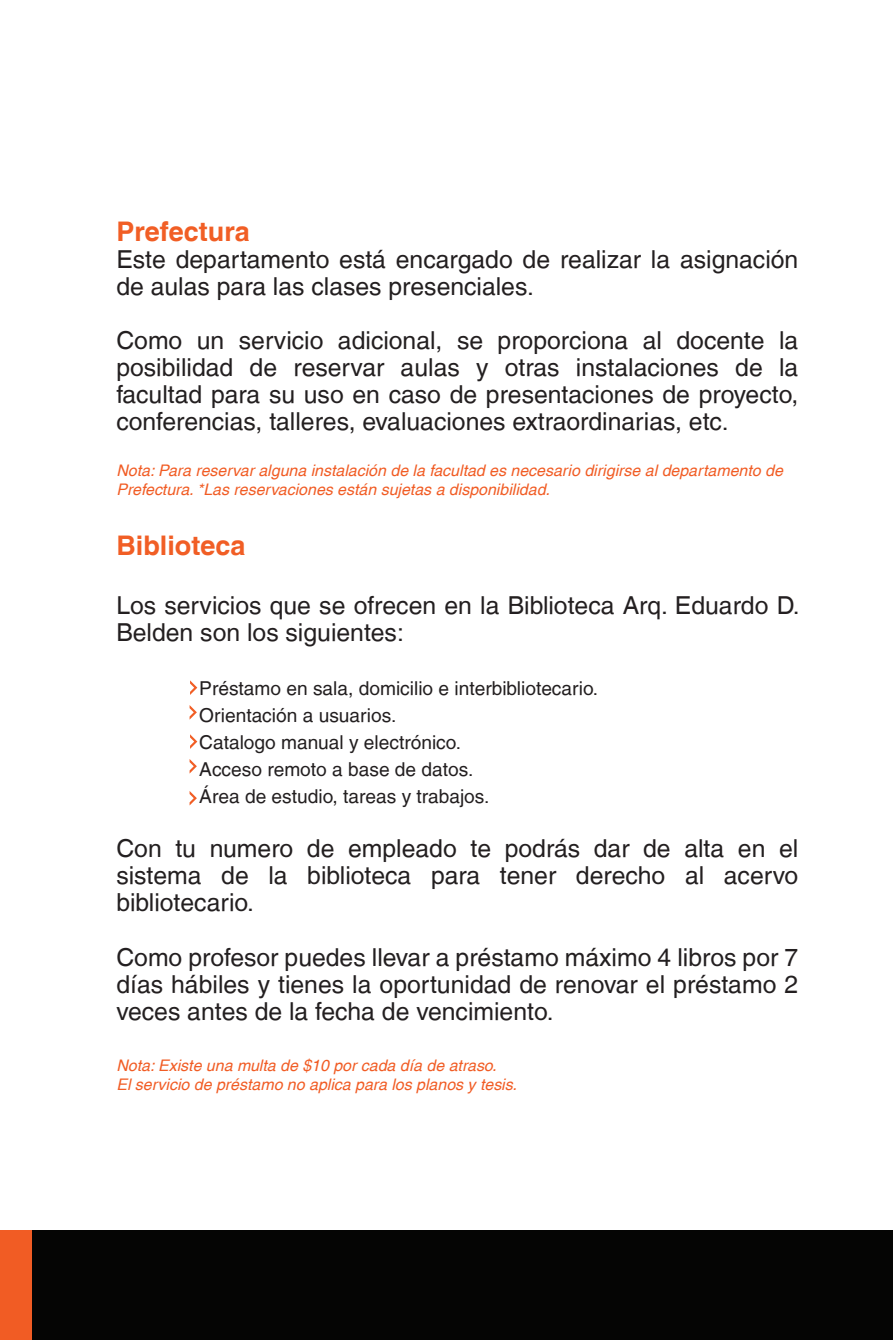
<style>
.page{position:relative;width:893px;height:1340px;background:#fff}
.page>*{position:absolute;margin:0;border:0;box-sizing:border-box;transform-origin:0 0}
.t1{font:700 27px "Helvetica LT";color:#f15e25}
.t2{font:24.75px/27px "Helvetica LT";color:#231f20;text-align:justify}
.t3{font:19.12px/27px "Helvetica LT";color:#231f20}
.t4{font:italic 15.97px/19.1px "Helvetica LT";color:#f15c24}
</style>
<div class="page">
<div style="left:0;top:1230px;width:893px;height:109px;background:#050504"></div>
<div style="left:0;top:1230px;width:31px;height:109px;background:#f15c24"></div>
<svg style="left:190px;top:680px;width:7px;height:15px"></svg>
<svg style="left:190px;top:705px;width:7px;height:14px"></svg>
<svg style="left:190px;top:734px;width:7px;height:15px"></svg>
<svg style="left:190px;top:759px;width:7px;height:14px"></svg>
<svg style="left:190px;top:791px;width:7px;height:14px"></svg>
<p class="t1" style="left:116px;top:215px;width:135px">Prefectura</p>
<p class="t2" style="left:116px;top:246px;width:683px">Este departamento está encargado de realizar la asignación de aulas para las clases presenciales.</p>
<p class="t2" style="left:116px;top:327px;width:683px">Como un servicio adicional, se proporciona al docente la posibilidad de reservar aulas y otras instalaciones de la facultad para su uso en caso de presentaciones de proyecto, conferencias, talleres, evaluaciones extraordinarias, etc.</p>
<p class="t4" style="left:116px;top:461px;width:668px">Nota: Para reservar alguna instalación de la facultad es necesario dirigirse al departamento de<br>Prefectura. *Las reservaciones están sujetas a disponibilidad.</p>
<p class="t1" style="left:116px;top:529px;width:131px">Biblioteca</p>
<p class="t2" style="left:116px;top:592px;width:685px">Los servicios que se ofrecen en la Biblioteca Arq. Eduardo D.<br>Belden son los siguientes:</p>
<p class="t3" style="left:199px;top:675px;width:400px">Préstamo en sala, domicilio e interbibliotecario.<br>Orientación a usuarios.<br>Catalogo manual y electrónico.<br>Acceso remoto a base de datos.<br>Área de estudio, tareas y trabajos.</p>
<p class="t2" style="left:116px;top:835px;width:683px">Con tu numero de empleado te podrás dar de alta en el sistema de la biblioteca para tener derecho al acervo bibliotecario.</p>
<p class="t2" style="left:116px;top:943px;width:683px">Como profesor puedes llevar a préstamo máximo 4 libros por 7 días hábiles y tienes la oportunidad de renovar el préstamo 2 veces antes de la fecha de vencimiento.</p>
<p class="t4" style="left:116px;top:1055px;width:402px">Nota: Existe una multa de $10 por cada día de atraso.<br>El servicio de préstamo no aplica para los planos y tesis.</p>
</div>
